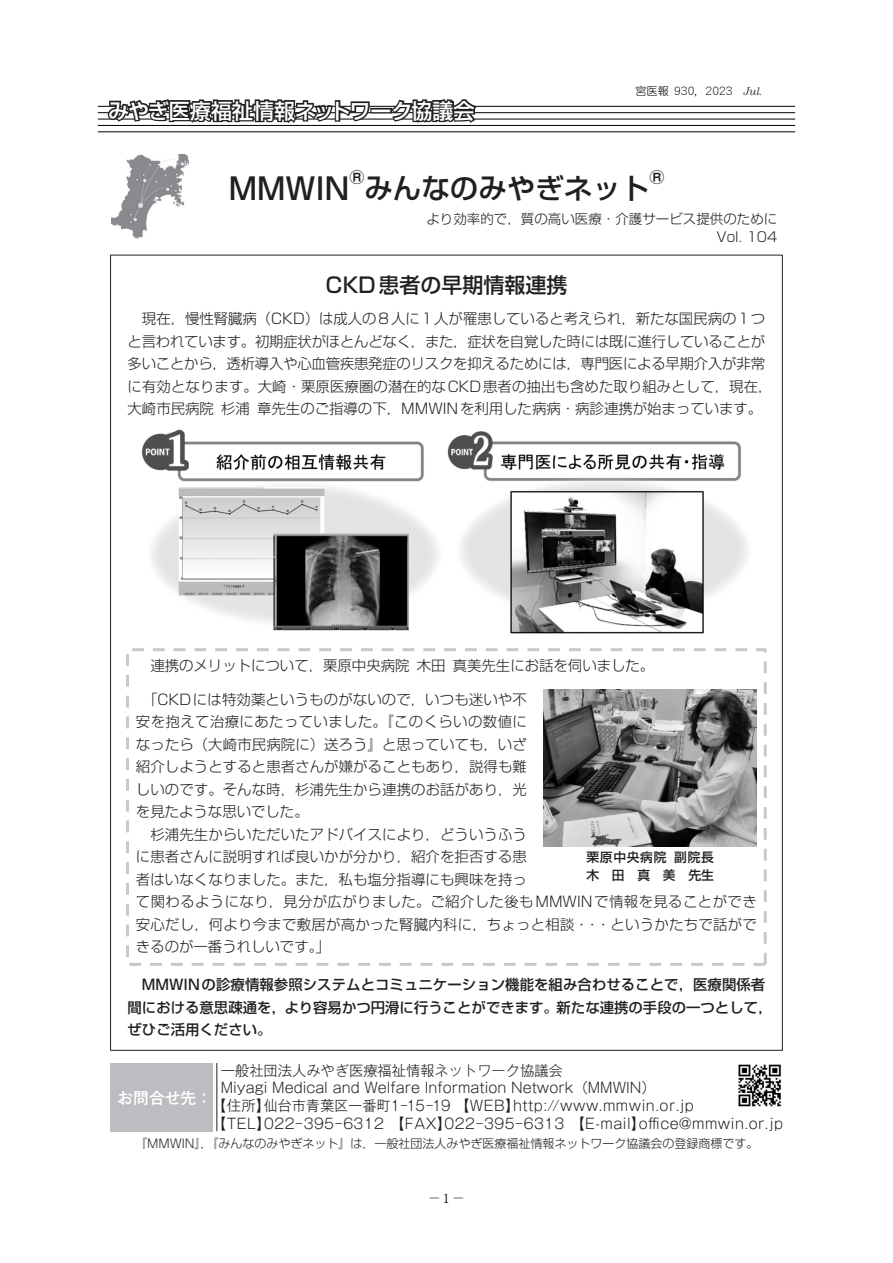
<style>
.page{position:relative;width:893px;height:1263px;background:#fff}
.page>*{position:absolute;margin:0;border:0;box-sizing:border-box;transform-origin:0 0}
.t1{font:28.5px "Shin Go Pr 6 N Medium 90 pv RKSJ H";color:#231f20}
.t2{font:21px "Shin Go Pr 6 N Medium 90 pv RKSJ H";color:#231f20}
.t3{font:15.75px "Gothic MB101 Pr 6 N Medium 90 pv RKSJ H";color:#fff}
.t4{font:14.4px/22.5px "Shin Go Pr 6 N Light 90 pv RKSJ H";letter-spacing:.005em;color:#231f20}
.t5{font:14.4px/22.5px "Shin Go Pr 6 N Medium 90 pv RKSJ H";color:#231f20}
.t6{font:14.25px "Gothic MB101 Pr 6 N Light 90 pv RKSJ H";letter-spacing:.035em;color:#231f20}
.t7{font:14.25px "Gothic MB101 Pr 6 N Light 90 pv RKSJ H";color:#231f20}
.t8{font:13.5px "Shin Go Pr 6 N Light 90 pv RKSJ H";color:#231f20}
.t9{font:300 13.5px "Ryumin";color:#000}
.t10{font:12.75px/18px "Shin Go Pr 6 N Medium 90 pv RKSJ H";letter-spacing:.055em;color:#231f20}
.t11{font:12px "Shin Go Pr 6 N Light 90 pv RKSJ H";color:#231f20}
.t12{font:300 11.25px "DFP Maru Gothic CID";color:#000}
.s1{font-family:"Century";font-style:italic}
.s2{font-size:30px}
.s3{font-family:"Century"}
</style>
<div class="page">
<hr style="left:98px;top:106px;width:697px;height:1px;background:#000">
<hr style="left:98px;top:112px;width:697px;height:1px;background:#000">
<hr style="left:98px;top:119px;width:697px;height:1px;background:#000">
<hr style="left:98px;top:125px;width:697px;height:1px;background:#000">
<hr style="left:98px;top:132px;width:697px;height:1px;background:#000">
<div style="left:111px;top:1063px;width:102px;height:68px;background:#bcbdc0"></div>
<hr style="left:217px;top:1063px;width:1px;height:68px;background:#231f20">
<img style="left:111px;top:154px;width:78px;height:84px">
<img style="left:738px;top:1064px;width:43px;height:43px">
<div style="left:126px;top:648px;width:641px;height:318px;border:3px dashed #c7c8ca"></div>
<img style="left:141px;top:429px;width:607px;height:205px">
<img style="left:544px;top:689px;width:212px;height:157px">
<h2 class="t2" style="left:108px;top:94px;width:368px">みやぎ医療福祉情報ネットワーク協議会</h2>
<p class="t12" style="left:635px;top:85px;width:129px">宮医報 930，2023 <span class="s1">Jul.</span></p>
<h1 class="t1" style="left:229px;top:165px;width:452px"><span class="s2">MMWIN®</span>みんなのみやぎネット<span class="s2">®</span></h1>
<p class="t8" style="left:426px;top:208px;width:352px">より効率的で，質の高い医療・介護サービス提供のために</p>
<p class="t8" style="left:716px;top:226px;width:62px">Vol. 104</p>
<h2 class="t2" style="left:326px;top:267px;width:243px">CKD患者の早期情報連携</h2>
<p class="t4" style="left:128px;top:306px;width:646px;text-indent:14px">現在，慢性腎臓病（CKD）は成人の８人に１人が罹患していると考えられ，新たな国民病の１つと言われています。初期症状がほとんどなく，また，症状を自覚した時には既に進行していることが多いことから，透析導入や心血管疾患発症のリスクを抑えるためには，専門医による早期介入が非常に有効となります。大崎・栗原医療圏の潜在的なCKD患者の抽出も含めた取り組みとして，現在，大崎市民病院杉浦章先生のご指導の下，MMWINを利用した病病・病診連携が始まっています。</p>
<p class="t4" style="left:136px;top:653px;width:520px">　連携のメリットについて，栗原中央病院　木田真美先生にお話を伺いました。</p>
<p class="t4" style="left:136px;top:687px;width:392px;text-align:justify;text-indent:7px">「CKDには特効薬というものがないので，いつも迷いや不安を抱えて治療にあたっていました。『このくらいの数値になったら（大崎市民病院に）送ろう』と思っていても，いざ紹介しようとすると患者さんが嫌がることもあり，説得も難しいのです。そんな時，杉浦先生から連携のお話があり，光を見たような思いでした。</p>
<p class="t4" style="left:136px;top:822px;width:622px;text-indent:14px">杉浦先生からいただいたアドバイスにより，どういうふう<br>に患者さんに説明すれば良いかが分かり，紹介を拒否する患<br>者はいなくなりました。また，私も塩分指導にも興味を持っ<br>て関わるようになり，見分が広がりました。ご紹介した後もMMWINで情報を見ることができ安心だし，何より今まで敷居が高かった腎臓内科に，ちょっと相談・・・というかたちで話ができるのが一番うれしいです。」</p>
<p class="t10" style="left:586px;top:847px;width:129px">栗原中央病院 副院長木　田　真　美　先生</p>
<p class="t5" style="left:128px;top:973px;width:646px;text-indent:14px">MMWINの診療情報参照システムとコミュニケーション機能を組み合わせることで，医療関係者間における意思疎通を，より容易かつ円滑に行うことができます。新たな連携の手段の一つとして，ぜひご活用ください。</p>
<p class="t7" style="left:221px;top:1059px;width:343px">一般社団法人みやぎ医療福祉情報ネットワーク協議会</p>
<p class="t7" style="left:221px;top:1076px;width:436px">Miyagi Medical and Welfare Information Network（MMWIN）</p>
<p class="t6" style="left:212px;top:1094px;width:483px">【住所】仙台市青葉区一番町１－15－19 【WEB】http://www.mmwin.or.jp</p>
<p class="t6" style="left:212px;top:1112px;width:573px">【TEL】022－395－6312 【FAX】022－395－6313 【E-mail】office@mmwin.or.jp</p>
<p class="t3" style="left:118px;top:1084px;width:96px">お問合せ先：</p>
<p class="t11" style="left:135px;top:1133px;width:625px">『MMWIN』，『みんなのみやぎネット』は，一般社団法人みやぎ医療福祉情報ネットワーク協議会の登録商標です。</p>
<p class="t9" style="left:428px;top:1191px;width:39px">−<span class="s3">1</span>−</p>
</div>
